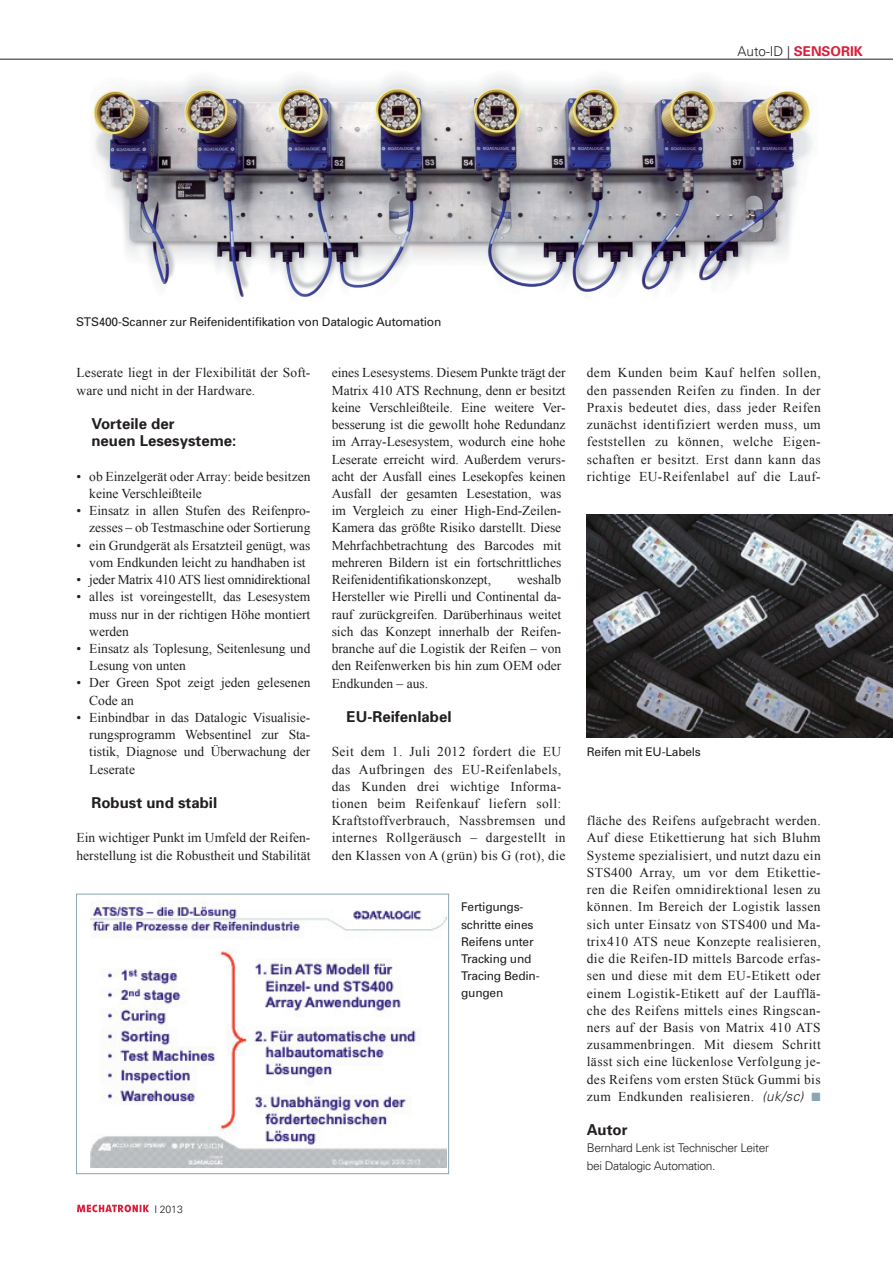
<style>
.page{position:relative;width:893px;height:1263px;background:#fff}
.page>*{position:absolute;margin:0;border:0;box-sizing:border-box;transform-origin:0 0}
.t1{font:700 15px/17.2px "Univers";color:#231f20}
.t2{font:13.5px/17.2px "Times New Roman";color:#231f20}
.t3{font:13.5px/17.2px "Times New Roman";letter-spacing:.03em;color:#231f20}
.t4{font:13.5px "Times New Roman";letter-spacing:-.02em;color:#231f20}
.t5{font:700 13.5px "Univers";color:#da1f3d}
.t6{font:12px/17.2px "Univers";letter-spacing:-.02em;color:#231f20}
.t7{font:300 12px/17.2px "Univers";letter-spacing:-.03em;color:#231f20}
.t8{font:300 10.5px "Univers";color:#231f20}
.s1{font-weight:300;color:#231f20}
.s2{font-weight:300;font-size:17.85px;color:#231f20}
.s3{font-weight:400}
.s4{font-family:"Univers";font-weight:300;font-style:italic}
.s5{color:#8ba6b3}
</style>
<div class="page">
<hr style="left:0;top:59px;width:893px;height:1px;background:#231f20">
<svg style="left:77px;top:1204px;width:72px;height:8px"></svg>
<div style="left:76px;top:894px;width:373px;height:280px;border:1px solid #8ba6b3"></div>
<img style="left:587px;top:514px;width:306px;height:223px">
<img style="left:91px;top:901px;width:356px;height:266px">
<img style="left:52px;top:58px;width:785px;height:240px">
<p class="t5" style="left:737px;top:42px;width:127px"><span class="s1">Auto-ID</span> <span class="s2">|</span> Sensorik</p>
<p class="t6" style="left:76px;top:313px;width:367px">STS400-Scanner zur Reifenidentifikation von Datalogic Automation</p>
<p class="t2" style="left:77px;top:364px;width:235px">Leserate liegt in der Flexibilität der Soft&shy;ware und nicht in der Hardware.</p>
<p class="t1" style="left:91px;top:415px;width:147px">Vorteile der<br>neuen Lesesysteme:</p>
<p class="t2" style="left:89px;top:467px;width:223px;text-indent:-13px">• ob Einzelgerät oder Array: beide besitzen keine Verschleißteile</p>
<p class="t2" style="left:77px;top:502px;width:235px;text-align:right">• Einsatz in allen Stufen des Reifenpro&shy;zesses – ob Testmaschine oder Sortierung</p>
<p class="t2" style="left:77px;top:536px;width:235px;text-align:center">• ein Grundgerät als Ersatzteil genügt, was vom Endkunden leicht zu handhaben ist</p>
<p class="t4" style="left:77px;top:570px;width:235px">• jeder Matrix 410 ATS liest omnidirektional</p>
<p class="t2" style="left:89px;top:588px;width:223px;text-align:justify;text-indent:-13px">• alles ist voreingestellt, das Lesesystem muss nur in der richtigen Höhe montiert werden</p>
<p class="t2" style="left:89px;top:640px;width:223px;text-indent:-13px">• Einsatz als Toplesung, Seitenlesung und<br>Lesung von unten</p>
<p class="t2" style="left:89px;top:674px;width:223px;text-indent:-13px">• Der Green Spot zeigt jeden gelesenen<br>Code an</p>
<p class="t2" style="left:89px;top:708px;width:223px;text-align:justify;text-indent:-13px">• Einbindbar in das Datalogic Visualisie&shy;rungsprogramm Websentinel zur Sta&shy;tistik, Diagnose und Überwachung der Leserate</p>
<p class="t1" style="left:91px;top:793px;width:127px">Robust und stabil</p>
<p class="t2" style="left:77px;top:829px;width:235px">Ein wichtiger Punkt im Umfeld der Reifen&shy;herstellung ist die Robustheit und Stabilität</p>
<p class="t2" style="left:332px;top:364px;width:235px">eines Lesesystems. Diesem Punkte trägt der Matrix 410 ATS Rechnung, denn er besitzt keine Verschleißteile. Eine weitere Ver&shy;besserung ist die gewollt hohe Redundanz im Array-Lesesystem, wodurch eine hohe Leserate erreicht wird. Außerdem verurs&shy;acht der Ausfall eines Lesekopfes keinen Ausfall der gesamten Lesestation, was im Vergleich zu einer High-End-Zeilen-Kamera das größte Risiko darstellt. Diese Mehrfachbetrachtung des Barcodes mit mehreren Bildern ist ein fortschrittliches Reifenidentifikationskonzept,</p>
<p class="t2" style="left:332px;top:571px;width:231px;text-align:justify;text-indent:185px">weshalb Hersteller wie Pirelli und Continental da&shy;rauf zurückgreifen. Darüberhinaus weitet sich das Konzept innerhalb der Reifen&shy;branche auf die Logistik der Reifen – von den Reifenwerken bis hin zum OEM oder Endkunden – aus.</p>
<p class="t1" style="left:347px;top:707px;width:107px">EU-Reifenlabel</p>
<p class="t3" style="left:332px;top:743px;width:235px">Seit dem 1. Juli 2012 fordert die EU das Aufbringen des EU-Reifenlabels, das Kunden drei wichtige Informa&shy;tionen beim Reifenkauf liefern soll:<br>Kraftstoffverbrauch, Nassbremsen und internes Rollgeräusch – dargestellt in den Klassen von A (grün) bis G (rot), die</p>
<p class="t6" style="left:461px;top:898px;width:80px">Fertigungs&shy;schritte eines<br>Reifens unter<br>Tracking und<br>Tracing Bedin&shy;gungen</p>
<p class="t8" style="left:154px;top:1202px;width:30px"><span class="s3">|</span> 2013</p>
<p class="t2" style="left:587px;top:364px;width:235px;text-align:justify">dem Kunden beim Kauf helfen sollen, den passenden Reifen zu finden. In der Praxis bedeutet dies, dass jeder Reifen zunächst identifiziert werden muss, um feststellen zu können, welche Eigen&shy;schaften er besitzt. Erst dann kann das richtige EU-Reifenlabel auf die Lauf-</p>
<p class="t6" style="left:587px;top:743px;width:116px">Reifen mit EU-Labels</p>
<p class="t2" style="left:587px;top:812px;width:235px;text-align:justify">fläche des Reifens aufgebracht werden.<br>Auf diese Etikettierung hat sich Bluhm Systeme spezialisiert, und nutzt dazu ein STS400 Array, um vor dem Etikettie&shy;ren die Reifen omnidirektional lesen zu können. Im Bereich der Logistik lassen sich unter Einsatz von STS400 und Ma&shy;trix410 ATS neue Konzepte realisieren, die die Reifen-ID mittels Barcode erfas&shy;sen und diese mit dem EU-Etikett oder einem Logistik-Etikett auf der Laufflä&shy;che des Reifens mittels eines Ringscan&shy;ners auf der Basis von Matrix 410 ATS zusammenbringen. Mit diesem Schritt lässt sich eine lückenlose Verfolgung je&shy;des Reifens vom ersten Stück Gummi bis zum Endkunden realisieren. <span class="s4">(uk/sc)</span> <span class="s5">■</span></p>
<p class="t1" style="left:587px;top:1121px;width:42px">Autor</p>
<p class="t7" style="left:587px;top:1139px;width:184px">Bernhard Lenk ist Technischer Leiter bei Datalogic Automation.</p>
</div>
